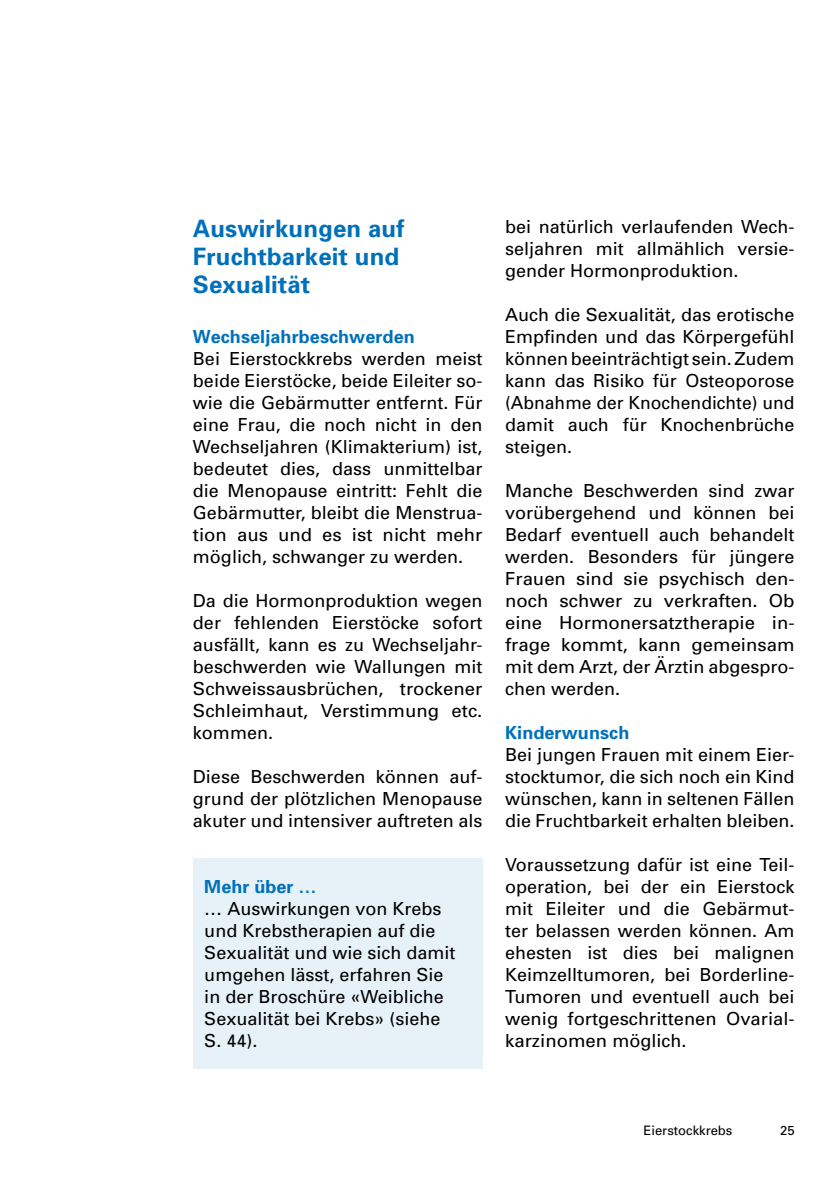
<style>
.page{position:relative;width:840px;height:1191px;background:#fff}
.page>*{position:absolute;margin:0;border:0;box-sizing:border-box;transform-origin:0 0}
.t1{font:700 24px/28px "Univers";letter-spacing:.005em;color:#0070ba}
.t2{font:18px/22px "Univers";color:#000;text-align:justify}
.t3{font:700 18px "Univers";letter-spacing:.005em;color:#0070ba}
.t4{font:13px "Univers";color:#000}
</style>
<div class="page">
<div style="left:193px;top:858px;width:289px;height:211px;background:#e6f1f8"></div>
<h1 class="t1" style="left:193px;top:214px;width:213px">Auswirkungen auf<br>Fruchtbarkeit und<br>Sexualität</h1>
<p class="t3" style="left:193px;top:325px;width:223px">Wechseljahrbeschwerden</p>
<p class="t2" style="left:193px;top:347px;width:291px">Bei Eierstockkrebs werden meist beide Eierstöcke, beide Eileiter so&shy;wie die Gebärmutter entfernt. Für eine Frau, die noch nicht in den Wechseljahren (Klimakterium) ist, bedeutet dies, dass unmittelbar die Menopause eintritt: Fehlt die Gebärmutter, bleibt die Menstrua&shy;tion aus und es ist nicht mehr möglich, schwanger zu werden.</p>
<p class="t2" style="left:193px;top:589px;width:291px">Da die Hormonproduktion wegen der fehlenden Eierstöcke sofort ausfällt, kann es zu Wechseljahr&shy;beschwerden wie Wallungen mit Schweissausbrüchen, trockener Schleimhaut, Verstimmung etc. kommen.</p>
<p class="t2" style="left:193px;top:765px;width:291px">Diese Beschwerden können auf&shy;grund der plötzlichen Menopause akuter und intensiver auftreten als</p>
<p class="t3" style="left:204px;top:875px;width:114px">Mehr über …</p>
<p class="t2" style="left:204px;top:897px;width:253px;text-align:left">… Auswirkungen von Krebs und Krebstherapien auf die<br>Sexualität und wie sich damit umgehen lässt, erfahren Sie in der Broschüre «Weibliche<br>Sexualität bei Krebs» (siehe<br>S. 44).</p>
<p class="t2" style="left:505px;top:215px;width:291px">bei natürlich verlaufenden Wech&shy;seljahren mit allmählich versie&shy;gender Hormonproduktion.</p>
<p class="t2" style="left:505px;top:303px;width:291px">Auch die Sexualität, das erotische Empfinden und das Körpergefühl können beeinträchtigt sein. Zudem kann das Risiko für Osteoporose (Abnahme der Knochendichte) und damit auch für Knochenbrüche steigen.</p>
<p class="t2" style="left:505px;top:479px;width:291px">Manche Beschwerden sind zwar vorübergehend und können bei Bedarf eventuell auch behandelt werden. Besonders für jüngere Frauen sind sie psychisch den&shy;noch schwer zu verkraften. Ob eine Hormonersatztherapie in&shy;frage kommt, kann gemeinsam mit dem Arzt, der Ärztin abgespro&shy;chen werden.</p>
<p class="t3" style="left:505px;top:721px;width:126px">Kinderwunsch</p>
<p class="t2" style="left:505px;top:743px;width:291px">Bei jungen Frauen mit einem Eier&shy;stocktumor, die sich noch ein Kind wünschen, kann in seltenen Fällen die Fruchtbarkeit erhalten bleiben.</p>
<p class="t2" style="left:505px;top:853px;width:291px">Voraussetzung dafür ist eine Teil&shy;operation, bei der ein Eierstock mit Eileiter und die Gebärmut&shy;ter belassen werden können. Am ehesten ist dies bei malignen Keimzelltumoren, bei Borderline-Tumoren und eventuell auch bei wenig fortgeschrittenen Ovarial&shy;karzinomen möglich.</p>
<p class="t4" style="left:643px;top:1122px;width:90px">Eierstockkrebs</p>
<p class="t4" style="left:779px;top:1122px;width:16px">25</p>
</div>
